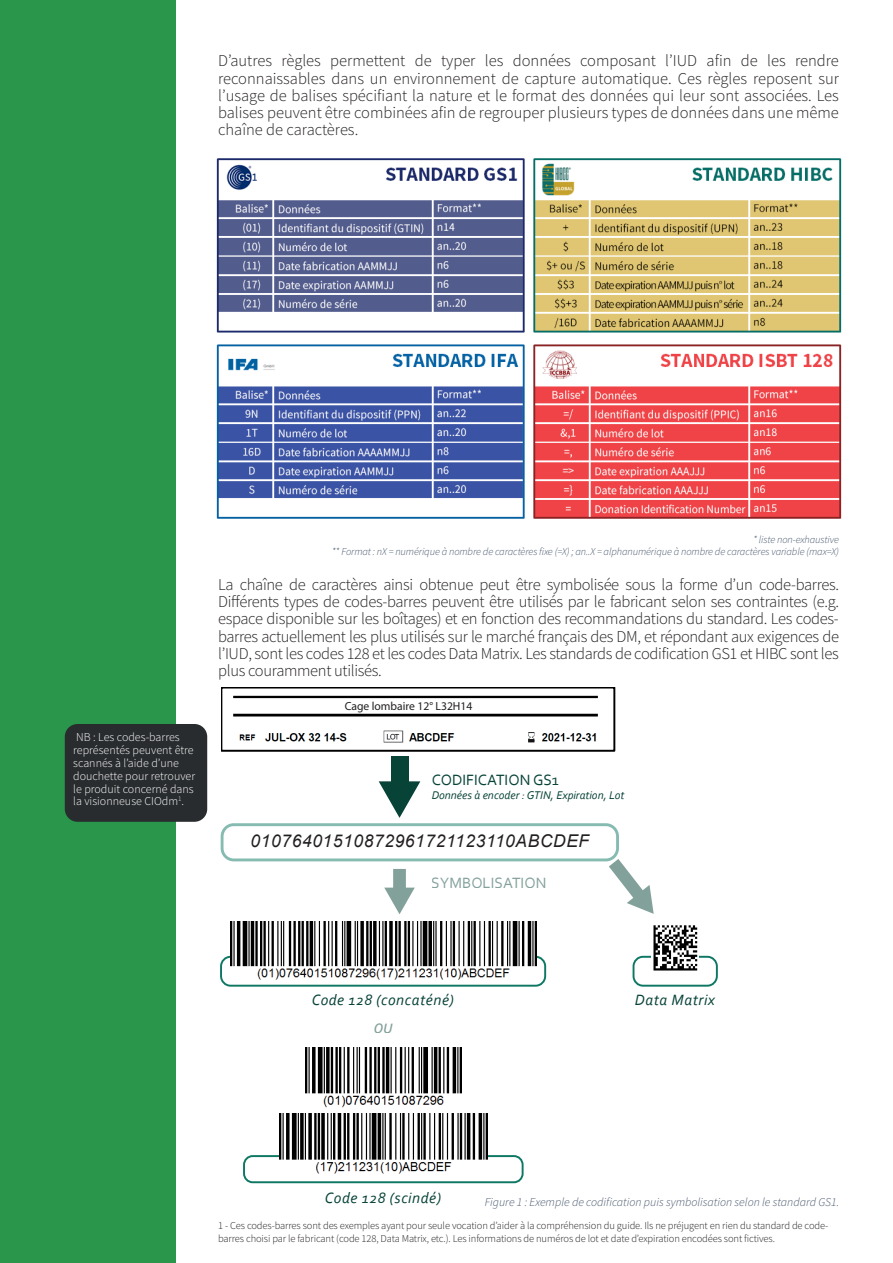
<style>
.page{position:relative;width:893px;height:1263px;background:#fff}
.page>*{position:absolute;margin:0;border:0;box-sizing:border-box;transform-origin:0 0}
.t1{font:italic 19.95px "Corbel";color:#074337}
.t2{font:italic 17.55px "Arial";letter-spacing:.035em;color:#231f20}
.Corps_de_texte{font:300 16.5px/17.2px "Source Sans Pro";letter-spacing:-.02em;color:#231f20;text-align:justify}
.t3{font:italic 15.6px "Corbel";letter-spacing:.035em;color:#074337}
.t4{font:15.6px "Corbel";color:#074337}
.Note_de_figure{font:300 12px/12.8px "Source Sans Pro";color:#fff}
.Note_de_figure-2{font:italic 300 12px "Source Sans Pro";color:#44546a}
.t5{font:italic 11.7px "Corbel";color:#074337}
.t6{font:11.7px "Myriad Pro";color:#231f20}
.Legende{font:300 10.5px/12.8px "Source Sans Pro";letter-spacing:-.01em;color:#231f20}
.Legende-2{font:italic 300 10.5px "Source Sans Pro";letter-spacing:-.01em;color:#44546a}
</style>
<div class="page">
<img style="left:233px;top:695px;width:365px;height:48px">
<div style="left:221px;top:687px;width:394px;height:64px;border:2px solid #000001"></div>
<div style="left:391px;top:756px;width:17px;height:31px;background:#074337"></div>
<svg style="left:379px;top:781px;width:41px;height:37px"></svg>
<div style="left:221px;top:823px;width:398px;height:38px;border:3px solid #0e7865;border-radius:12px"></div>
<div style="left:393px;top:869px;width:13px;height:23px;background:#83a19b"></div>
<svg style="left:384px;top:887px;width:31px;height:27px"></svg>
<div style="left:220px;top:956px;width:326px;height:31px;border:2px solid #0e7865;border-radius:10px"></div>
<img style="left:230px;top:921px;width:306px;height:59px">
<div style="left:243px;top:1155px;width:281px;height:28px;border:2px solid #0e7865;border-radius:9px"></div>
<img style="left:305px;top:1048px;width:156px;height:60px">
<img style="left:279px;top:1113px;width:208px;height:61px">
<div style="left:633px;top:956px;width:85px;height:31px;border:2px solid #0e7865;border-radius:10px"></div>
<img style="left:651px;top:925px;width:48px;height:46px">
<svg style="left:609px;top:859px;width:45px;height:55px"></svg>
<div style="left:287px;top:699px;width:222px;height:13px;background:#fff"></div>
<div style="left:0;top:0;width:176px;height:1263px;background:#29964b"></div>
<div style="left:65px;top:724px;width:142px;height:98px;background:#292c2f;border-radius:13px"></div>
<img style="left:216px;top:158px;width:626px;height:361px">
<p class="Corps_de_texte" style="left:218px;top:52px;width:622px">D’autres règles permettent de typer les données composant l’IUD afin de les rendre reconnaissables dans un environnement de capture automatique. Ces règles reposent sur l’usage de balises spécifiant la nature et le format des données qui leur sont associées. Les balises peuvent être combinées afin de regrouper plusieurs types de données dans une même chaîne de caractères.</p>
<p class="Note_de_figure" style="left:73px;top:731px;width:123px">NB : Les codes-barres représentés peuvent être scannés à l’aide d’une douchette pour retrouver le produit concerné dans la visionneuse CIOdm<sup>1</sup>.</p>
<p class="Legende-2" style="left:753px;top:533px;width:87px">* liste non-exhaustive</p>
<p class="Legende-2" style="left:332px;top:545px;width:509px">** Format : nX = numérique à nombre de caractères fixe (=X) ; an..X = alphanumérique à nombre de caractères variable (max=X)</p>
<p class="Corps_de_texte" style="left:218px;top:576px;width:622px">La chaîne de caractères ainsi obtenue peut être symbolisée sous la forme d’un code-barres.<br>Différents types de codes-barres peuvent être utilisés par le fabricant selon ses contraintes (e.g. espace disponible sur les boîtages) et en fonction des recommandations du standard. Les codes&shy;barres actuellement les plus utilisés sur le marché français des DM, et répondant aux exigences de l’IUD, sont les codes 128 et les codes Data Matrix. Les standards de codification GS1 et HIBC sont les plus couramment utilisés.</p>
<p class="t6" style="left:345px;top:698px;width:129px">Cage lombaire 12° L32H14</p>
<p class="t4" style="left:432px;top:770px;width:129px">CODIFICATION GS1</p>
<p class="t5" style="left:432px;top:788px;width:194px">Données à encoder : GTIN, Expiration, Lot</p>
<p class="t2" style="left:251px;top:829px;width:340px">01076401510872961721123110ABCDEF</p>
<p class="t4" style="left:432px;top:873px;width:116px">SYMBOLISATION</p>
<p class="t3" style="left:312px;top:990px;width:144px">Code 128 (concaténé)</p>
<p class="t1" style="left:373px;top:1014px;width:21px">ou</p>
<p class="t3" style="left:635px;top:990px;width:82px">Data Matrix</p>
<p class="t3" style="left:325px;top:1188px;width:118px">Code 128 (scindé)</p>
<p class="Note_de_figure-2" style="left:485px;top:1195px;width:356px">Figure 1 : Exemple de codification puis symbolisation selon le standard GS1.</p>
<p class="Legende" style="left:218px;top:1219px;width:612px">1 - Ces codes-barres sont des exemples ayant pour seule vocation d’aider à la compréhension du guide. Ils ne préjugent en rien du standard de code&shy;barres choisi par le fabricant (code 128, Data Matrix, etc.). Les informations de numéros de lot et date d’expiration encodées sont fictives.</p>
</div>
